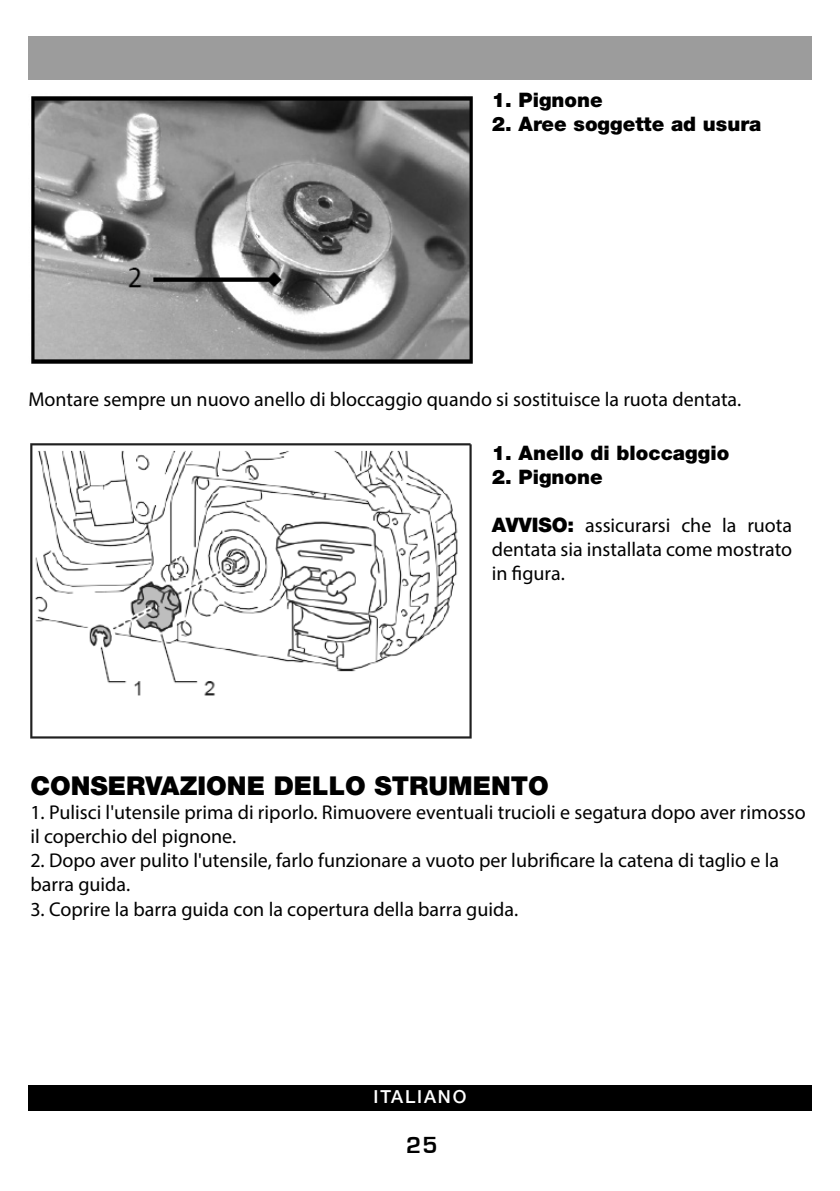
<style>
.page{position:relative;width:840px;height:1191px;background:#fff}
.page>*{position:absolute;margin:0;border:0;box-sizing:border-box;transform-origin:0 0}
.t1{font:900 26px "Helvetica Neue LT Pro";color:#000}
.t2{font:700 24px "Eurostile";color:#000}
.t3{font:20px/24px "Myriad Pro";color:#000}
.t4{font:900 20px "Helvetica Neue LT Pro";color:#000}
.t5{font:500 18px "Helvetica Neue LT Pro";letter-spacing:.1em;color:#fff}
.s1{font-family:"Helvetica Neue LT Pro";font-weight:900}
</style>
<div class="page">
<div style="left:28px;top:1085px;width:783px;height:25px;background:#000"></div>
<div style="left:28px;top:36px;width:783px;height:43px;background:#9c9c9c"></div>
<img style="left:31px;top:96px;width:442px;height:268px">
<img style="left:30px;top:443px;width:442px;height:296px">
<p class="t4" style="left:491px;top:88px;width:112px">1. Pignone</p>
<p class="t4" style="left:491px;top:112px;width:271px">2. Aree soggette ad usura</p>
<p class="t3" style="left:28px;top:387px;width:714px">Montare sempre un nuovo anello di bloccaggio quando si sostituisce la ruota dentata.</p>
<p class="t4" style="left:491px;top:440px;width:239px">1. Anello di bloccaggio</p>
<p class="t4" style="left:491px;top:464px;width:112px">2. Pignone</p>
<p class="t3" style="left:491px;top:513px;width:302px;text-align:justify"><span class="s1">AVVISO:</span> assicurarsi che la ruota dentata sia installata come mostrato in figura.</p>
<p class="t1" style="left:30px;top:770px;width:520px">CONSERVAZIONE DELLO STRUMENTO</p>
<p class="t3" style="left:30px;top:800px;width:776px">1. Pulisci l'utensile prima di riporlo. Rimuovere eventuali trucioli e segatura dopo aver rimosso il coperchio del pignone.</p>
<p class="t3" style="left:30px;top:848px;width:749px">2. Dopo aver pulito l'utensile, farlo funzionare a vuoto per lubrificare la catena di taglio e la barra guida.</p>
<p class="t3" style="left:30px;top:896px;width:489px">3. Coprire la barra guida con la copertura della barra guida.</p>
<p class="t5" style="left:373px;top:1085px;width:94px">ITALIANO</p>
<p class="t2" style="left:406px;top:1132px;width:33px">25</p>
</div>
